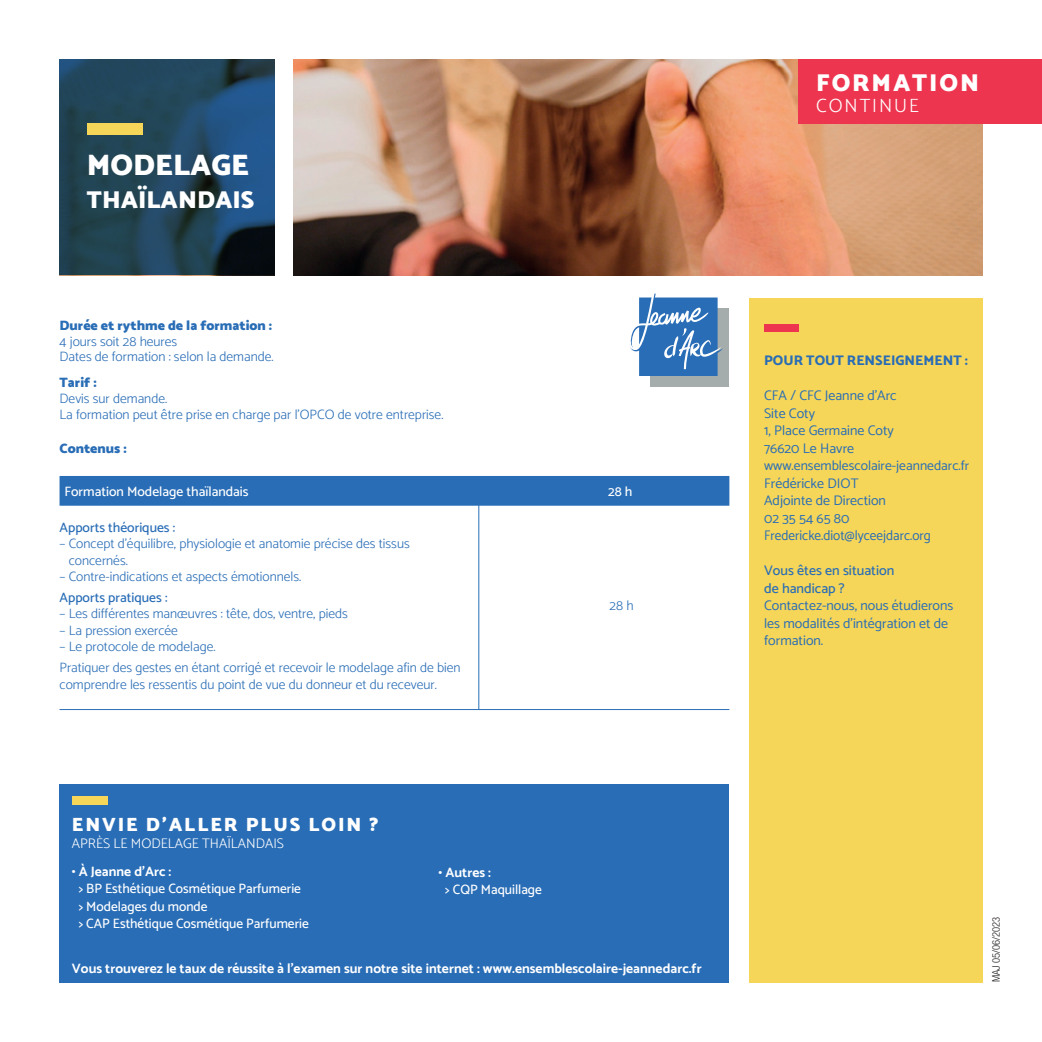
<style>
.page{position:relative;width:1042px;height:1042px;background:#fff}
.page>*{position:absolute;margin:0;border:0;box-sizing:border-box;transform-origin:0 0}
.t1{font:900 29.75px "Catamaran";color:#fff}
.t2{font:900 24.5px "Catamaran";color:#fff}
.t3{font:900 24.5px "Catamaran";letter-spacing:.075em;color:#fff}
.t4{font:900 19.25px "Catamaran";letter-spacing:.1em;color:#fff}
.t5{font:300 19.25px "Catamaran";letter-spacing:.1em;color:#fff}
.t6{font:14px/17.5px "Catamaran";color:#296db6}
.t7{font:14px "Catamaran";color:#296db6;scale:.95 1}
.t8{font:500 14px "Catamaran";color:#296db6}
.t9{font:300 14px "Catamaran";color:#fff}
.t10{font:800 14px "Catamaran";color:#296db6}
.t11{font:300 13.65px/16.3px "Catamaran";color:#296db6}
.t12{font:500 13.65px/17.5px "Catamaran";color:#fff}
.t13{font:700 13.65px "Catamaran";color:#fff}
.t14{font:900 13.65px "Catamaran";color:#296db6}
.t15{font:500 13.65px "Catamaran";color:#296db6}
.t16{font:13.65px "Catamaran";color:#296db6}
.t17{font:300 condensed 10.5px "Helvetica Neue LT Std";color:#231f20}
.s1{font-weight:700}
</style>
<div class="page">
<div style="left:60px;top:476px;width:669px;height:30px;background:#296db6"></div>
<div style="left:749px;top:298px;width:233px;height:684px;background:#f6d658"></div>
<div style="left:764px;top:324px;width:35px;height:8px;background:#ee354f"></div>
<img style="left:293px;top:60px;width:689px;height:215px">
<svg style="left:60px;top:60px;width:215px;height:215px;background:#20435b"></svg>
<div style="left:87px;top:123px;width:56px;height:12px;background:#f6d658"></div>
<hr style="left:60px;top:709px;width:669px;height:1px;background:#296db6">
<hr style="left:478px;top:505px;width:1px;height:204px;background:#296db6">
<div style="left:651px;top:308px;width:78px;height:79px;background:#a5acac"></div>
<svg style="left:630px;top:293px;width:93px;height:83px"></svg>
<div style="left:60px;top:784px;width:669px;height:198px;background:#296db6"></div>
<div style="left:72px;top:796px;width:35px;height:8px;background:#f6d658"></div>
<div style="left:799px;top:60px;width:243px;height:64px;background:#ee354f"></div>
<p class="t1" style="left:87px;top:147px;width:164px">MODELAGE</p>
<p class="t2" style="left:87px;top:185px;width:169px">THAÏLANDAIS</p>
<p class="t14" style="left:60px;top:317px;width:214px">Durée et rythme de la formation :</p>
<p class="t11" style="left:60px;top:333px;width:119px">4 jours soit 28 heures</p>
<p class="t11" style="left:60px;top:348px;width:216px">Dates de formation : selon la demande.</p>
<p class="t14" style="left:60px;top:374px;width:39px">Tarif :</p>
<p class="t11" style="left:60px;top:390px;width:109px">Devis sur demande.</p>
<p class="t11" style="left:60px;top:406px;width:385px">La formation peut être prise en charge par l'OPCO de votre entreprise.</p>
<p class="t14" style="left:60px;top:440px;width:69px">Contenus :</p>
<p class="t12" style="left:64px;top:482px;width:186px">Formation Modelage thaïlandais</p>
<p class="t12" style="left:608px;top:482px;width:26px">28 h</p>
<p class="t15" style="left:60px;top:519px;width:117px">Apports théoriques :</p>
<p class="t11" style="left:69px;top:535px;width:342px;text-indent:-9px">– Concept d’équilibre, physiologie et anatomie précise des tissus concernés.</p>
<p class="t11" style="left:60px;top:568px;width:243px">– Contre-indications et aspects émotionnels.</p>
<p class="t15" style="left:60px;top:589px;width:109px">Apports pratiques :</p>
<p class="t11" style="left:60px;top:605px;width:290px">– Les différentes manœuvres : tête, dos, ventre, pieds</p>
<p class="t11" style="left:60px;top:622px;width:120px">– La pression exercée</p>
<p class="t11" style="left:60px;top:638px;width:157px">– Le protocole de modelage.</p>
<p class="t11" style="left:60px;top:659px;width:403px">Pratiquer des gestes en étant corrigé et recevoir le modelage afin de bien comprendre les ressentis du point de vue du donneur et du receveur.</p>
<p class="t11" style="left:609px;top:597px;width:25px">28 h</p>
<p class="t4" style="left:72px;top:813px;width:308px">ENVIE D’ALLER PLUS LOIN ?</p>
<p class="t9" style="left:72px;top:835px;width:214px">APRÈS LE MODELAGE THAÏLANDAIS</p>
<p class="t12" style="left:79px;top:862px;width:232px;text-indent:-7px"><span class="s1">• À Jeanne d’Arc :<br></span>&gt; BP Esthétique Cosmétique Parfumerie &gt; Modelages du monde<br>&gt; CAP Esthétique Cosmétique Parfumerie</p>
<p class="t13" style="left:72px;top:960px;width:631px">Vous trouverez le taux de réussite à l’examen sur notre site internet : www.ensemblescolaire-jeannedarc.fr</p>
<p class="t12" style="left:445px;top:863px;width:98px;text-indent:-7px"><span class="s1">• Autres :<br></span>&gt; CQP Maquillage</p>
<p class="t3" style="left:816px;top:69px;width:164px">FORMATION</p>
<p class="t5" style="left:816px;top:94px;width:104px">CONTINUE</p>
<p class="t10" style="left:764px;top:352px;width:205px">POUR TOUT RENSEIGNEMENT :</p>
<p class="t6" style="left:764px;top:387px;width:134px">CFA / CFC Jeanne d’Arc</p>
<p class="t6" style="left:764px;top:404px;width:52px">Site Coty</p>
<p class="t6" style="left:764px;top:422px;width:131px">1, Place Germaine Coty</p>
<p class="t6" style="left:764px;top:439px;width:92px">76620 Le Havre</p>
<p class="t16" style="left:764px;top:458px;width:207px">www.ensemblescolaire-jeannedarc.fr</p>
<p class="t6" style="left:764px;top:474px;width:96px">Frédéricke DIOT</p>
<p class="t6" style="left:764px;top:492px;width:123px">Adjointe de Direction</p>
<p class="t6" style="left:764px;top:509px;width:87px">02 35 54 65 80</p>
<p class="t7" style="left:764px;top:527px;width:177px">Fredericke.diot@lyceejdarc.org</p>
<p class="t8" style="left:764px;top:562px;width:132px">Vous êtes en situation</p>
<p class="t8" style="left:764px;top:580px;width:82px">de handicap ?</p>
<p class="t6" style="left:764px;top:597px;width:191px">Contactez-nous, nous étudierons</p>
<p class="t6" style="left:764px;top:614px;width:186px">les modalités d’intégration et de formation.</p>
<p class="t17" style="left:990px;top:982px;width:67px;rotate:-90deg">MAJ 05/06/2023</p>
</div>
